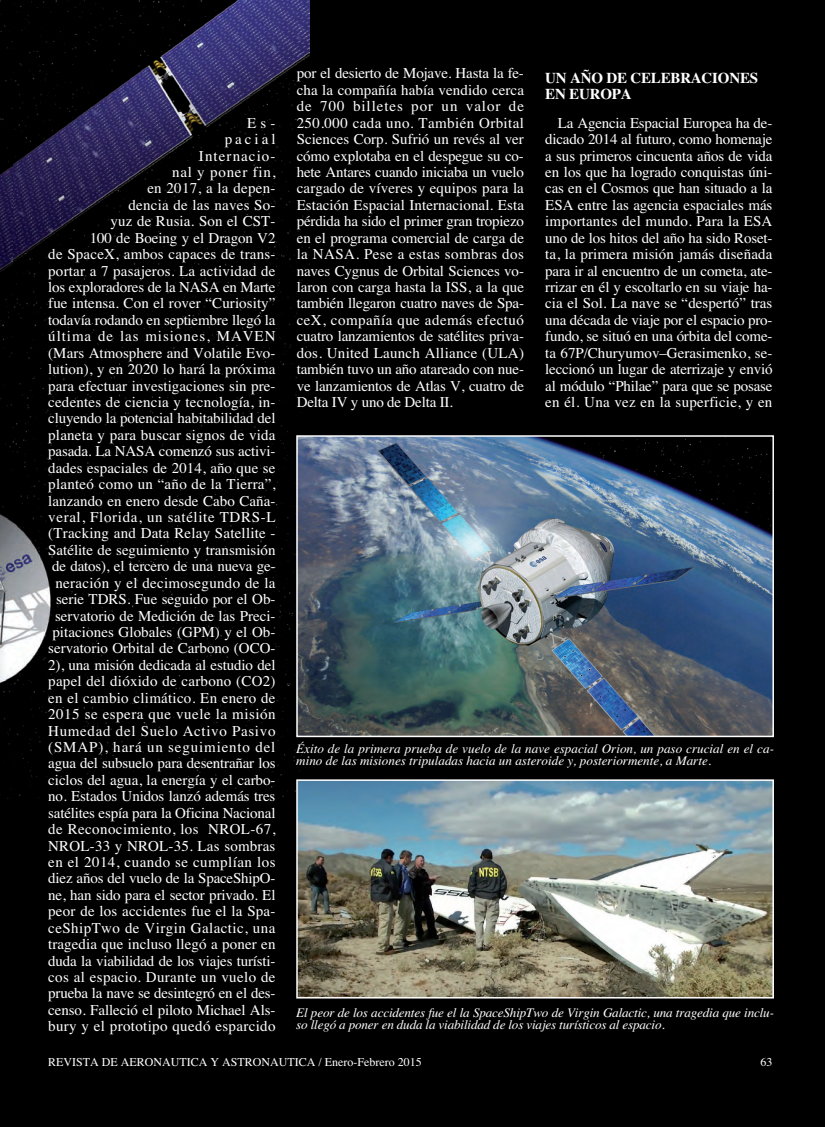
<style>
.page{position:relative;width:825px;height:1127px;background:#000}
.page>*{position:absolute;margin:0;border:0;box-sizing:border-box;transform-origin:0 0}
.t1{font:15px/16.5px "Times";letter-spacing:.005em;color:#fff;text-align:justify}
.t2{font:700 15px/16.5px "Times";letter-spacing:-.015em;color:#fff}
.t3{font:italic 13.2px/12px "Times";letter-spacing:-.01em;color:#fff}
.t4{font:12px "Times";color:#fff}
</style>
<div class="page">
<img style="left:0;top:0;width:310px;height:800px">
<img style="left:0;top:42px;width:13px;height:246px">
<img style="left:299px;top:782px;width:472px;height:213px">
<div style="left:296px;top:779px;width:478px;height:219px;border:2px solid #fff"></div>
<img style="left:299px;top:438px;width:472px;height:296px">
<div style="left:296px;top:435px;width:478px;height:302px;border:2px solid #fff"></div>
<p class="t1" style="left:48px;top:116px;width:229px;text-align:right">Es-<br>pacial<br>Internacio-<br>nal y poner fin,<br>en 2017, a la depen-<br>dencia de las naves So-<br>yuz de Rusia. Son el CST-<br>100 de Boeing y el Dragon V2<br>de SpaceX, ambos capaces de trans&shy;portar a 7 pasajeros. La actividad de los exploradores de la NASA en Marte fue intensa. Con el rover “Curiosity” todavía rodando en septiembre llegó la última de las misiones, MAVEN (Mars Atmosphere and Volatile Evo&shy;lution), y en 2020 lo hará la próxima para efectuar investigaciones sin pre&shy;cedentes de ciencia y tecnología, in&shy;cluyendo la potencial habitabilidad del planeta y para buscar signos de vida pasada. La NASA comenzó sus activi&shy;dades espaciales de 2014, año que se planteó como un “año de la Tierra”, lanzando en enero desde Cabo Caña&shy;veral, Florida, un satélite TDRS-L (Tracking and Data Relay Satellite - Satélite de seguimiento y transmisión de datos), el tercero de una nueva ge&shy;neración y el decimosegundo de la serie TDRS. Fue seguido por el Ob&shy;servatorio de Medición de las Preci&shy;pitaciones Globales (GPM) y el Ob&shy;servatorio Orbital de Carbono (OCO-2), una misión dedicada al estudio del papel del dióxido de carbono (CO2) en el cambio climático. En enero de 2015 se espera que vuele la misión Humedad del Suelo Activo Pasivo (SMAP), hará un seguimiento del agua del subsuelo para desentrañar los ciclos del agua, la energía y el carbo&shy;no. Estados Unidos lanzó además tres satélites espía para la Oficina Nacional de Reconocimiento, los NROL-67, NROL-33 y NROL-35. Las sombras en el 2014, cuando se cumplían los diez años del vuelo de la SpaceShipO&shy;ne, han sido para el sector privado. El peor de los accidentes fue el la Spa&shy;ceShipTwo de Virgin Galactic, una tragedia que incluso llegó a poner en duda la viabilidad de los viajes turísti&shy;cos al espacio. Durante un vuelo de prueba la nave se desintegró en el des&shy;censo. Falleció el piloto Michael Als&shy;bury y el prototipo quedó esparcido</p>
<p class="t1" style="left:297px;top:67px;width:229px">por el desierto de Mojave. Hasta la fe&shy;cha la compañía había vendido cerca de 700 billetes por un valor de 250.000 cada uno. También Orbital Sciences Corp. Sufrió un revés al ver cómo explotaba en el despegue su co&shy;hete Antares cuando iniciaba un vuelo cargado de víveres y equipos para la Estación Espacial Internacional. Esta pérdida ha sido el primer gran tropiezo en el programa comercial de carga de la NASA. Pese a estas sombras dos naves Cygnus de Orbital Sciences vo&shy;laron con carga hasta la ISS, a la que también llegaron cuatro naves de Spa&shy;ceX, compañía que además efectuó cuatro lanzamientos de satélites priva&shy;dos. United Launch Alliance (ULA) también tuvo un año atareado con nue&shy;ve lanzamientos de Atlas V, cuatro de Delta IV y uno de Delta II.</p>
<p class="t2" style="left:545px;top:71px;width:214px">UN AÑO DE CELEBRACIONES<br>EN EUROPA</p>
<p class="t1" style="left:545px;top:116px;width:229px;text-indent:13px">La Agencia Espacial Europea ha de&shy;dicado 2014 al futuro, como homenaje a sus primeros cincuenta años de vida en los que ha logrado conquistas úni&shy;cas en el Cosmos que han situado a la ESA entre las agencia espaciales más importantes del mundo. Para la ESA uno de los hitos del año ha sido Roset&shy;ta, la primera misión jamás diseñada para ir al encuentro de un cometa, ate&shy;rrizar en él y escoltarlo en su viaje ha&shy;cia el Sol. La nave se “despertó” tras una década de viaje por el espacio pro&shy;fundo, se situó en una órbita del come&shy;ta 67P/Churyumov–Gerasimenko, se&shy;leccionó un lugar de aterrizaje y envió al módulo “Philae” para que se posase en él. Una vez en la superficie, y en</p>
<p class="t3" style="left:296px;top:744px;width:479px">Éxito de la primera prueba de vuelo de la nave espacial Orion, un paso crucial en el ca&shy;mino de las misiones tripuladas hacia un asteroide y, posteriormente, a Marte.</p>
<p class="t3" style="left:296px;top:1007px;width:479px">El peor de los accidentes fue el la SpaceShipTwo de Virgin Galactic, una tragedia que inclu&shy;so llegó a poner en duda la viabilidad de los viajes turísticos al espacio.</p>
<p class="t4" style="left:48px;top:1058px;width:375px">REVISTA DE AERONAUTICA Y ASTRONAUTICA / Enero-Febrero 2015</p>
<p class="t4" style="left:760px;top:1058px;width:13px">63</p>
</div>
